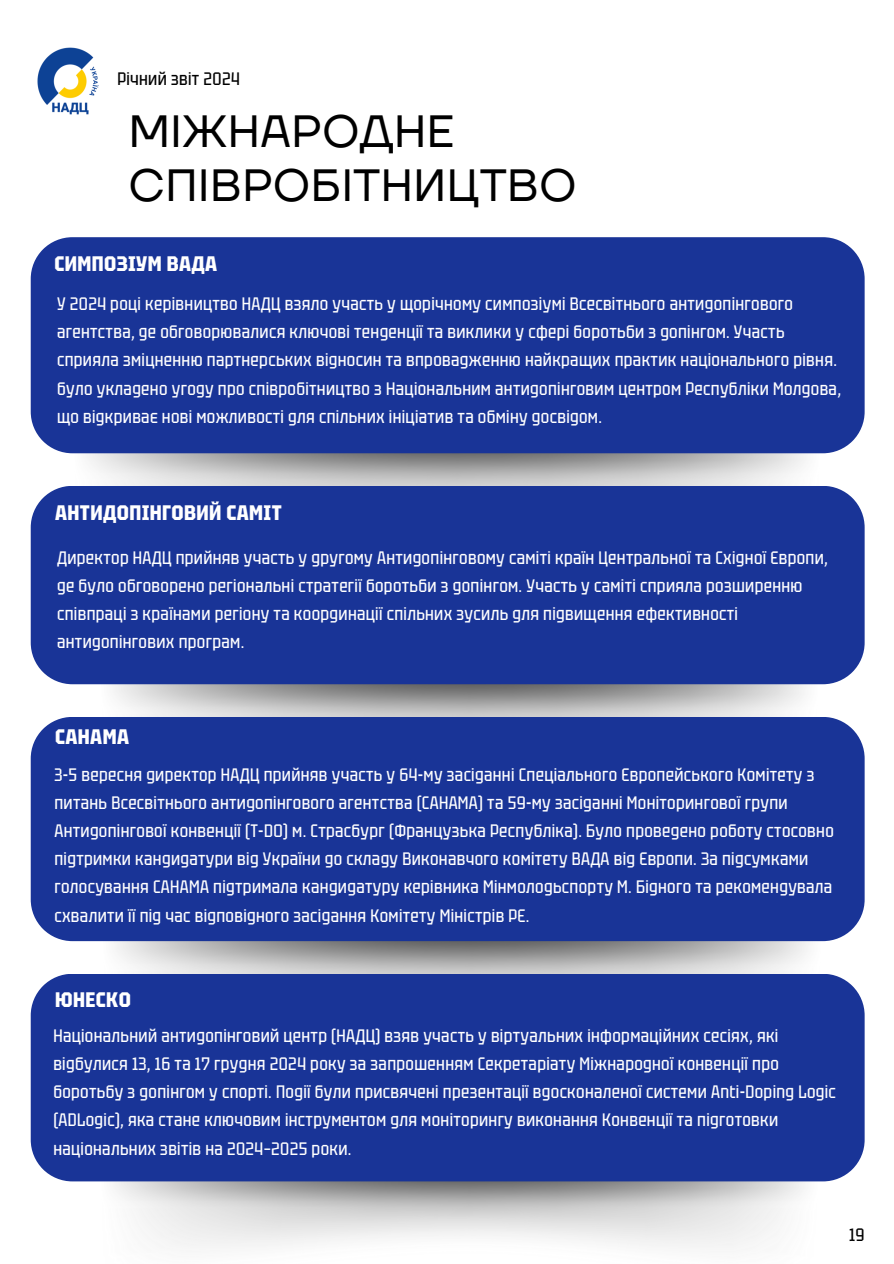
<style>
.page{position:relative;width:894px;height:1264px;background:#fff}
.page>*{position:absolute;margin:0;border:0;box-sizing:border-box;transform-origin:0 0}
.t1{font:45px/54px "TT Firs Neue";letter-spacing:.015em;color:#000}
.t2{font:700 semi-condensed 21px "Tektur";letter-spacing:.02em;color:#fff}
.t3{font:semi-condensed 18px/28.2px "Tektur";letter-spacing:.02em;color:#fff}
.t4{font:semi-condensed 18px "Tektur";letter-spacing:.02em;color:#000}
</style>
<div class="page">
<img style="left:37px;top:48px;width:62px;height:66px">
<img style="left:72px;top:453px;width:749px;height:33px">
<img style="left:99px;top:684px;width:720px;height:33px">
<div style="left:31px;top:237px;width:833px;height:216px;background:#193497"></div>
<div style="left:31px;top:486px;width:833px;height:198px;background:#193497"></div>
<img style="left:101px;top:941px;width:720px;height:32px">
<div style="left:31px;top:717px;width:833px;height:224px;background:#193497"></div>
<img style="left:99px;top:1181px;width:720px;height:66px">
<div style="left:31px;top:973px;width:833px;height:208px;background:#193497"></div>
<p class="t4" style="left:117px;top:67px;width:124px">Річний звіт 2024</p>
<p class="t1" style="left:129px;top:106px;width:449px">МІЖНАРОДНЕ<br>СПІВРОБІТНИЦТВО</p>
<h1 class="t2" style="left:54px;top:250px;width:164px">СИМПОЗІУМ ВАДА</h1>
<p class="t3" style="left:57px;top:290px;width:785px">У 2024 році керівництво НАДЦ взяло участь у щорічному симпозіумі Всесвітнього антидопінгового агентства, де обговорювалися ключові тенденції та виклики у сфері боротьби з допінгом. Участь сприяла зміцненню партнерських відносин та впровадженню найкращих практик національного рівня. було укладено угоду про співробітництво з Національним антидопінговим центром Республіки Молдова, що відкриває нові можливості для спільних ініціатив та обміну досвідом.</p>
<h2 class="t2" style="left:55px;top:499px;width:228px">АНТИДОПІНГОВИЙ САМІТ</h2>
<p class="t3" style="left:57px;top:543px;width:772px">Директор НАДЦ прийняв участь у другому Антидопінговому саміті країн Центральної та Східної Європи, де було обговорено регіональні стратегії боротьби з допінгом. Участь у саміті сприяла розширенню співпраці з країнами регіону та координації спільних зусиль для підвищення ефективності антидопінгових програм.</p>
<p class="t2" style="left:55px;top:723px;width:75px">CAHAMA</p>
<p class="t3" style="left:54px;top:760px;width:780px">3-5 вересня директор НАДЦ прийняв участь у 64-му засіданні Спеціального Європейського Комітету з питань Всесвітнього антидопінгового агентства (САНАМА) та 59-му засіданні Моніторингової групи Антидопінгової конвенції (T-DO) м. Страсбург (Французька Республіка). Було проведено роботу стосовно підтримки кандидатури від України до складу Виконавчого комітету ВАДА від Європи. За підсумками голосування CAHAMA підтримала кандидатуру керівника Мінмолодьспорту М. Бідного та рекомендувала схвалити її під час відповідного засідання Комітету Міністрів РЄ.</p>
<p class="t2" style="left:55px;top:985px;width:77px">ЮНЕСКО</p>
<h2 class="t3" style="left:53px;top:1021px;width:783px">Національний антидопінговий центр (НАДЦ) взяв участь у віртуальних інформаційних сесіях, які відбулися 13, 16 та 17 грудня 2024 року за запрошенням Секретаріату Міжнародної конвенції про боротьбу з допінгом у спорті. Події були присвячені презентації вдосконаленої системи Anti-Doping Logic (ADLogic), яка стане ключовим інструментом для моніторингу виконання Конвенції та підготовки національних звітів на 2024–2025 роки.</h2>
<h2 class="t4" style="left:848px;top:1222px;width:17px">19</h2>
</div>
